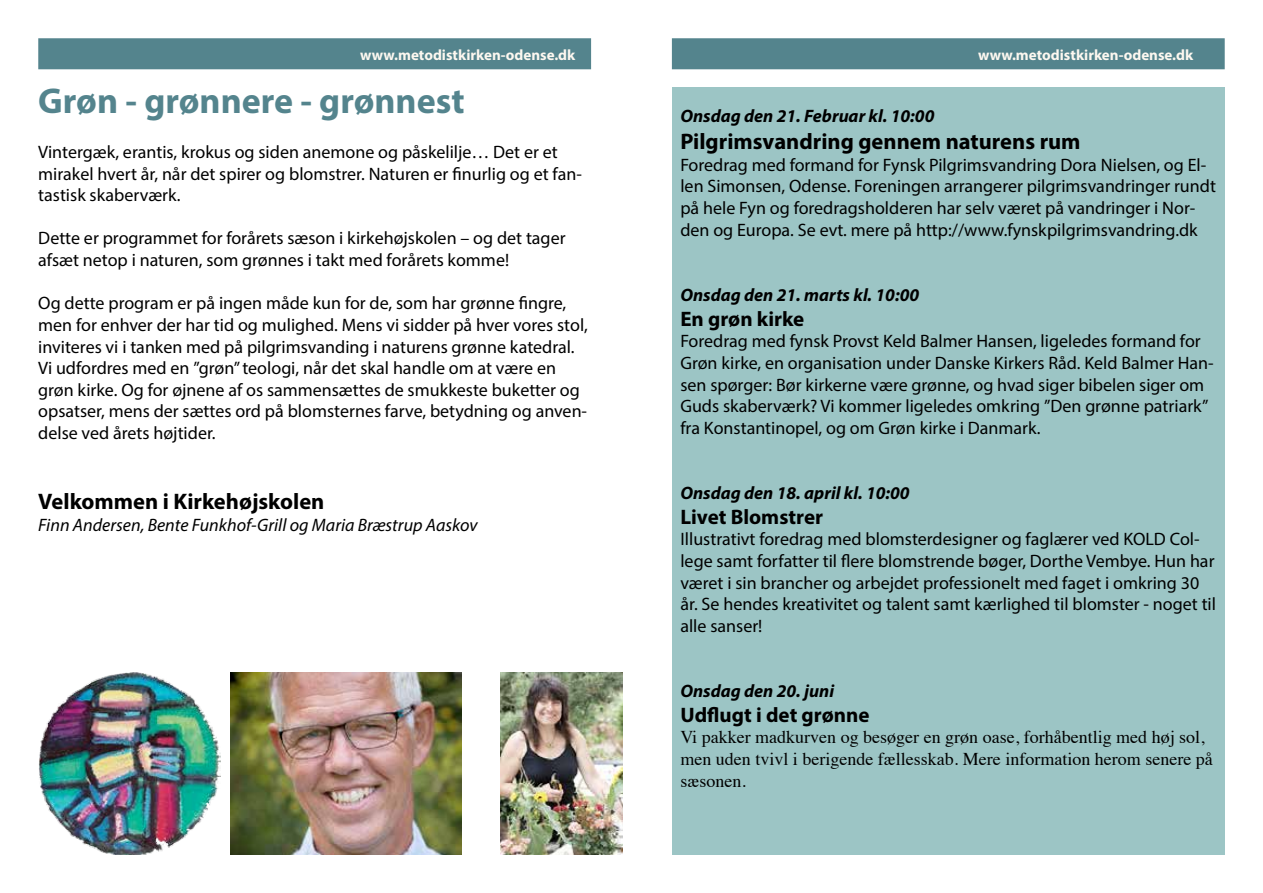
<style>
.page{position:relative;width:1263px;height:893px;background:#fff}
.page>*{position:absolute;margin:0;border:0;box-sizing:border-box;transform-origin:0 0}
.t1{font:700 36px "Myriad Pro";color:#54848d}
.t2{font:700 22.5px "Myriad Pro";color:#000}
.t3{font:700 21px "Myriad Pro";color:#000}
.t4{font:18px/21.6px "Myriad Pro";color:#000}
.t5{font:18px/21.6px "Times";color:#000}
.t6{font:italic 700 18px "Myriad Pro";color:#000}
.t7{font:italic 18px "Myriad Pro";color:#000}
.t8{font:700 15px "Myriad Pro";color:#fdf8f0}
</style>
<div class="page">
<div style="left:672px;top:38px;width:553px;height:31px;background:#54848d;border:2px solid #54848d"></div>
<div style="left:38px;top:38px;width:553px;height:31px;background:#54848d;border:2px solid #54848d"></div>
<div style="left:672px;top:88px;width:553px;height:767px;background:#9cc5c5"></div>
<img style="left:230px;top:673px;width:231px;height:182px">
<img style="left:501px;top:673px;width:121px;height:182px">
<img style="left:39px;top:673px;width:182px;height:182px">
<p class="t8" style="left:360px;top:45px;width:217px">www.metodistkirken-odense.dk</p>
<h1 class="t1" style="left:38px;top:78px;width:428px">Grøn - grønnere - grønnest</h1>
<p class="t4" style="left:38px;top:141px;width:545px">Vintergæk, erantis, krokus og siden anemone og påskelilje… Det er et mirakel hvert år, når det spirer og blomstrer. Naturen er finurlig og et fan&shy;tastisk skaberværk.</p>
<p class="t4" style="left:38px;top:227px;width:529px">Dette er programmet for forårets sæson i kirkehøjskolen – og det tager afsæt netop i naturen, som grønnes i takt med forårets komme!</p>
<p class="t4" style="left:38px;top:292px;width:551px">Og dette program er på ingen måde kun for de, som har grønne fingre, men for enhver der har tid og mulighed. Mens vi sidder på hver vores stol, inviteres vi i tanken med på pilgrimsvanding i naturens grønne katedral.<br>Vi udfordres med en ”grøn” teologi, når det skal handle om at være en grøn kirke. Og for øjnene af os sammensættes de smukkeste buketter og opsatser, mens der sættes ord på blomsternes farve, betydning og anven&shy;delse ved årets højtider.</p>
<p class="t2" style="left:38px;top:487px;width:288px">Velkommen i Kirkehøjskolen</p>
<p class="t7" style="left:38px;top:514px;width:441px">Finn Andersen, Bente Funkhof-Grill og Maria Bræstrup Aaskov</p>
<p class="t8" style="left:978px;top:45px;width:217px">www.metodistkirken-odense.dk</p>
<p class="t6" style="left:680px;top:105px;width:256px">Onsdag den 21. Februar kl. 10:00</p>
<p class="t2" style="left:680px;top:127px;width:402px">Pilgrimsvandring gennem naturens rum</p>
<p class="t4" style="left:680px;top:154px;width:537px">Foredrag med formand for Fynsk Pilgrimsvandring Dora Nielsen, og El&shy;len Simonsen, Odense. Foreningen arrangerer pilgrimsvandringer rundt på hele Fyn og foredragsholderen har selv været på vandringer i Nor&shy;den og Europa. Se evt. mere på http://www.fynskpilgrimsvandring.dk</p>
<p class="t6" style="left:680px;top:283px;width:240px">Onsdag den 21. marts kl. 10:00</p>
<p class="t3" style="left:680px;top:305px;width:125px">En grøn kirke</p>
<p class="t4" style="left:680px;top:330px;width:535px">Foredrag med fynsk Provst Keld Balmer Hansen, ligeledes formand for Grøn kirke, en organisation under Danske Kirkers Råd. Keld Balmer Han&shy;sen spørger: Bør kirkerne være grønne, og hvad siger bibelen siger om Guds skaberværk? Vi kommer ligeledes omkring ”Den grønne patriark” fra Konstantinopel, og om Grøn kirke i Danmark.</p>
<p class="t6" style="left:680px;top:481px;width:231px">Onsdag den 18. april kl. 10:00</p>
<p class="t3" style="left:680px;top:503px;width:144px">Livet Blomstrer</p>
<p class="t4" style="left:680px;top:528px;width:537px">Illustrativt foredrag med blomsterdesigner og faglærer ved KOLD Col&shy;lege samt forfatter til flere blomstrende bøger, Dorthe Vembye. Hun har været i sin brancher og arbejdet professionelt med faget i omkring 30 år. Se hendes kreativitet og talent samt kærlighed til blomster - noget til alle sanser!</p>
<p class="t6" style="left:680px;top:679px;width:155px">Onsdag den 20. juni</p>
<p class="t3" style="left:680px;top:701px;width:191px">Udflugt i det grønne</p>
<p class="t5" style="left:680px;top:725px;width:534px">Vi pakker madkurven og besøger en grøn oase, forhåbentlig med høj sol, men uden tvivl i berigende fællesskab. Mere information herom senere på sæsonen.</p>
</div>
